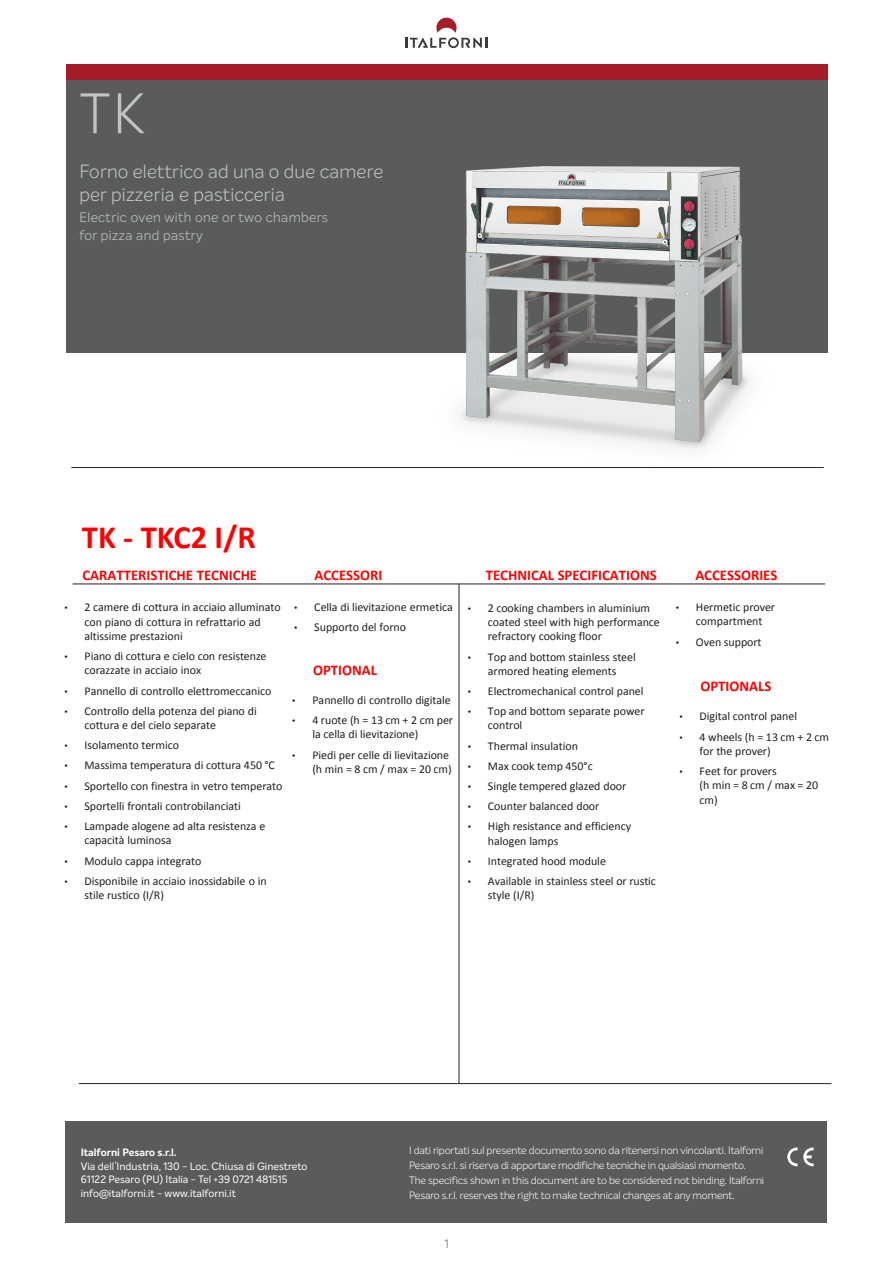
<style>
.page{position:relative;width:893px;height:1263px;background:#fff}
.page>*{position:absolute;margin:0;border:0;box-sizing:border-box;transform-origin:0 0}
.t1{font:300 55.8px "Intelo Alt";color:#c2c3c6}
.t2{font:700 32.55px "Calibri";color:#f00}
.t3{font:300 18.75px "Intelo Alt";letter-spacing:.01em;color:#c2c3c6}
.t4{font:700 14.85px "Calibri";color:#f00}
.t5{font:300 13.5px "Intelo Alt";letter-spacing:.03em;color:#c2c3c6}
.t6{font:12px/14.2px "Calibri";letter-spacing:-.005em;color:#231f20}
.t7{font:300 12px "Intelo Alt";color:#69696c}
.t8{font:300 10.5px "Intelo Alt";letter-spacing:-.01em;color:#fff}
.t9{font:10.5px "Intelo Alt";color:#fff}
.t10{font:700 10.5px "Intelo Alt";color:#fff}
.s1{font-family:"Arial";font-size:9.45px}
</style>
<div class="page">
<hr style="left:71px;top:467px;width:753px;height:1px;background:#231f20">
<hr style="left:459px;top:584px;width:1px;height:499px;background:#231f20">
<hr style="left:73px;top:584px;width:752px;height:1px;background:#231f20">
<hr style="left:79px;top:1083px;width:752px;height:1px;background:#231f20">
<div style="left:66px;top:1121px;width:761px;height:102px;background:#595c5b"></div>
<svg style="left:787px;top:1147px;width:27px;height:19px"></svg>
<div style="left:66px;top:64px;width:761px;height:17px;background:#a41d29"></div>
<div style="left:66px;top:81px;width:761px;height:272px;background:#595c5b"></div>
<svg style="left:405px;top:18px;width:83px;height:30px"></svg>
<img style="left:460px;top:166px;width:290px;height:284px">
<p class="t1" style="left:79px;top:79px;width:67px">TK</p>
<p class="t3" style="left:79px;top:160px;width:305px">Forno elettrico ad una o due camere</p>
<p class="t3" style="left:79px;top:183px;width:207px">per pizzeria e pasticceria</p>
<p class="t5" style="left:79px;top:209px;width:250px">Electric oven with one or two chambers</p>
<p class="t5" style="left:79px;top:227px;width:125px">for pizza and pastry</p>
<p class="t2" style="left:82px;top:516px;width:175px">TK - TKC2 I/R</p>
<p class="t4" style="left:82px;top:566px;width:176px">CARATTERISTICHE TECNICHE</p>
<p class="t4" style="left:314px;top:565px;width:69px">ACCESSORI</p>
<p class="t4" style="left:486px;top:565px;width:172px">TECHNICAL SPECIFICATIONS</p>
<p class="t4" style="left:695px;top:565px;width:84px">ACCESSORIES</p>
<p class="t6" style="left:84px;top:600px;width:198px;text-indent:-20px"><span class="s1">•</span> 2 camere di cottura in acciaio alluminato con piano di cottura in refrattario ad altissime prestazioni</p>
<p class="t6" style="left:84px;top:649px;width:184px;text-indent:-20px"><span class="s1">•</span> Piano di cottura e cielo con resistenze corazzate in acciaio inox</p>
<p class="t6" style="left:64px;top:683px;width:209px"><span class="s1">•</span> Pannello di controllo elettromeccanico</p>
<p class="t6" style="left:84px;top:704px;width:174px;text-indent:-20px"><span class="s1">•</span> Controllo della potenza del piano di cottura e del cielo separate</p>
<p class="t6" style="left:64px;top:738px;width:116px"><span class="s1">•</span> Isolamento termico</p>
<p class="t6" style="left:64px;top:758px;width:212px"><span class="s1">•</span> Massima temperatura di cottura 450 °C</p>
<p class="t6" style="left:64px;top:779px;width:220px"><span class="s1">•</span> Sportello con finestra in vetro temperato</p>
<p class="t6" style="left:64px;top:799px;width:178px"><span class="s1">•</span> Sportelli frontali controbilanciati</p>
<p class="t6" style="left:84px;top:819px;width:182px;text-indent:-20px"><span class="s1">•</span> Lampade alogene ad alta resistenza e capacità luminosa</p>
<p class="t6" style="left:64px;top:853px;width:139px"><span class="s1">•</span> Modulo cappa integrato</p>
<p class="t6" style="left:84px;top:874px;width:184px;text-indent:-20px"><span class="s1">•</span> Disponibile in acciaio inossidabile o in stile rustico (I/R)</p>
<p class="t6" style="left:294px;top:600px;width:160px"><span class="s1">•</span> Cella di lievitazione ermetica</p>
<p class="t6" style="left:294px;top:620px;width:113px"><span class="s1">•</span> Supporto del forno</p>
<p class="t4" style="left:313px;top:660px;width:65px">OPTIONAL</p>
<p class="t6" style="left:292px;top:693px;width:160px"><span class="s1">•</span> Pannello di controllo digitale</p>
<p class="t6" style="left:312px;top:713px;width:142px;text-indent:-20px"><span class="s1">•</span> 4 ruote (h = 13 cm + 2 cm per la cella di lievitazione)</p>
<p class="t6" style="left:292px;top:747px;width:161px;text-align:right"><span class="s1">•</span> Piedi per celle di lievitazione (h min = 8 cm / max = 20 cm)</p>
<p class="t6" style="left:696px;top:600px;width:81px;text-indent:-20px"><span class="s1">•</span> Hermetic prover compartment</p>
<p class="t6" style="left:676px;top:634px;width:87px"><span class="s1">•</span> Oven support</p>
<p class="t4" style="left:700px;top:677px;width:72px">OPTIONALS</p>
<p class="t6" style="left:679px;top:709px;width:119px"><span class="s1">•</span> Digital control panel</p>
<p class="t6" style="left:700px;top:729px;width:131px;text-indent:-20px"><span class="s1">•</span> 4 wheels (h = 13 cm + 2 cm for the prover)</p>
<p class="t6" style="left:700px;top:764px;width:120px;text-indent:-20px"><span class="s1">•</span> Feet for provers<br>(h min = 8 cm / max = 20 cm)</p>
<p class="t6" style="left:488px;top:601px;width:174px;text-indent:-20px"><span class="s1">•</span> 2 cooking chambers in aluminium coated steel with high performance refractory cooking floor</p>
<p class="t6" style="left:468px;top:649px;width:169px;text-align:center"><span class="s1">•</span> Top and bottom stainless steel armored heating elements</p>
<p class="t6" style="left:468px;top:684px;width:177px"><span class="s1">•</span> Electromechanical control panel</p>
<p class="t6" style="left:488px;top:704px;width:158px;text-indent:-20px"><span class="s1">•</span> Top and bottom separate power control</p>
<p class="t6" style="left:468px;top:739px;width:112px"><span class="s1">•</span> Thermal insulation</p>
<p class="t6" style="left:468px;top:759px;width:127px"><span class="s1">•</span> Max cook temp 450°c</p>
<p class="t6" style="left:468px;top:779px;width:160px"><span class="s1">•</span> Single tempered glazed door</p>
<p class="t6" style="left:468px;top:799px;width:133px"><span class="s1">•</span> Counter balanced door</p>
<p class="t6" style="left:488px;top:819px;width:145px;text-indent:-20px"><span class="s1">•</span> High resistance and efficiency halogen lamps</p>
<p class="t6" style="left:468px;top:854px;width:140px"><span class="s1">•</span> Integrated hood module</p>
<p class="t6" style="left:488px;top:874px;width:170px;text-indent:-20px"><span class="s1">•</span> Available in stainless steel or rustic style (I/R)</p>
<p class="t10" style="left:81px;top:1146px;width:97px">Italforni Pesaro s.r.l.</p>
<p class="t9" style="left:81px;top:1159px;width:228px">Via dell’Industria, 130 - Loc. Chiusa di Ginestreto</p>
<p class="t9" style="left:81px;top:1173px;width:208px">61122 Pesaro (PU) Italia - Tel +39 0721 481515</p>
<p class="t9" style="left:81px;top:1186px;width:157px">info@italforni.it - www.italforni.it</p>
<p class="t8" style="left:409px;top:1144px;width:356px">I dati riportati sul presente documento sono da ritenersi non vincolanti. Italforni</p>
<p class="t8" style="left:409px;top:1159px;width:338px">Pesaro s.r.l. si riserva di apportare modifiche tecniche in qualsiasi momento.</p>
<p class="t8" style="left:409px;top:1174px;width:357px">The specifics shown in this document are to be considered not binding. Italforni</p>
<p class="t8" style="left:409px;top:1189px;width:327px">Pesaro s.r.l. reserves the right to make technical changes at any moment.</p>
<p class="t7" style="left:444px;top:1236px;width:6px">1</p>
</div>
